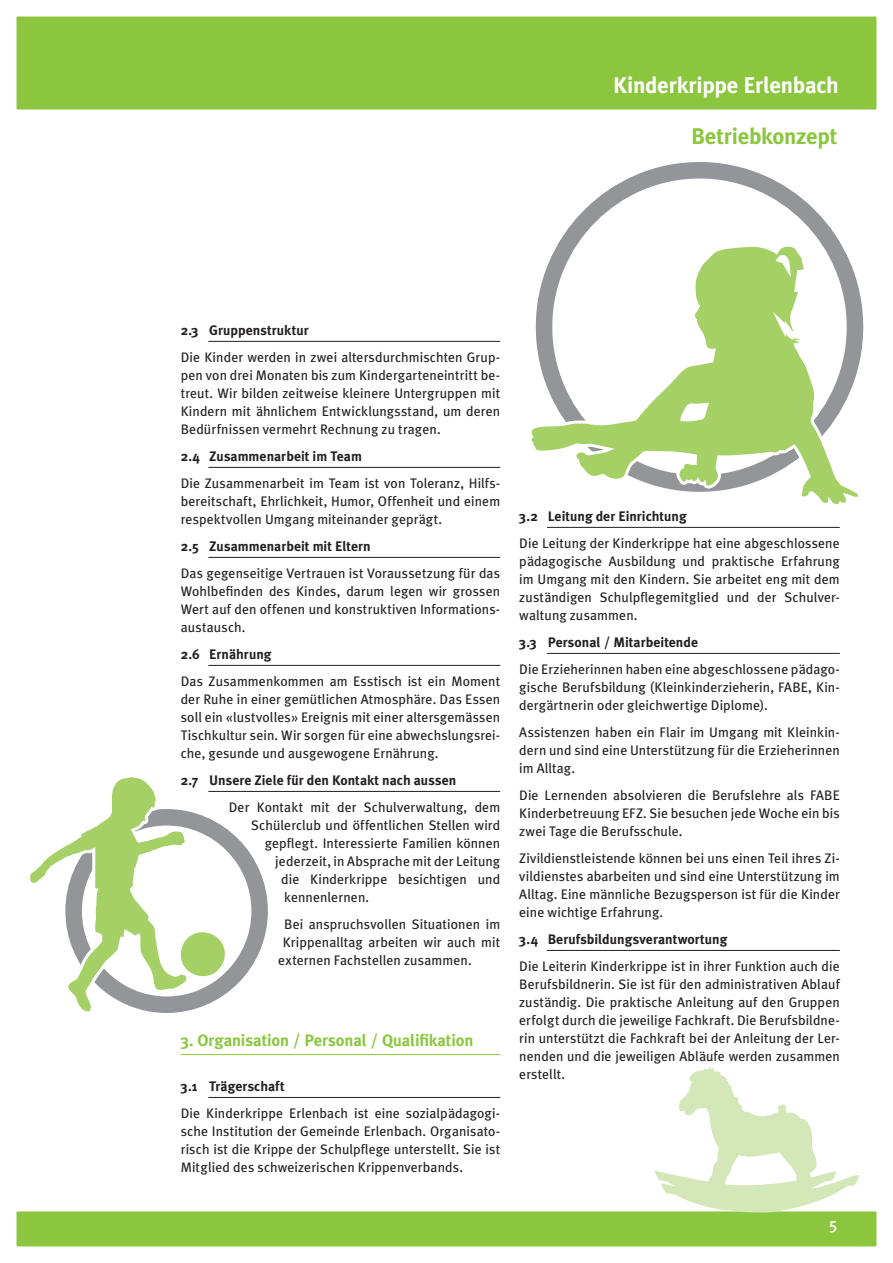
<style>
.page{position:relative;width:893px;height:1263px;background:#fff}
.page>*{position:absolute;margin:0;border:0;box-sizing:border-box;transform-origin:0 0}
.t1{font:700 22.65px "Meta Plus";letter-spacing:-.01em;color:#fff}
.t2{font:700 22.65px "Meta Plus";letter-spacing:-.01em;color:#8bc63e}
.t3{font:700 16.5px "Meta Plus";letter-spacing:-.005em;color:#8bc63e}
.t4{font:16.5px "Meta Plus Medium Caps";color:#fff}
.t5{font:13.8px/18px "Meta Plus";letter-spacing:.005em;color:#231f20;text-align:justify}
.t6{font:700 13.8px "Meta Plus";letter-spacing:.005em;color:#231f20}
</style>
<div class="page">
<div style="left:0;top:1195px;width:893px;height:68px;background:#8bc63e;border:16px solid #fff"></div>
<div style="left:0;top:0;width:893px;height:126px;background:#8bc63e;border:16px solid #fff"></div>
<hr style="left:208px;top:341px;width:292px;height:1px;background:#231f20">
<hr style="left:208px;top:467px;width:292px;height:1px;background:#231f20">
<hr style="left:208px;top:557px;width:292px;height:1px;background:#231f20">
<hr style="left:208px;top:665px;width:292px;height:1px;background:#231f20">
<hr style="left:208px;top:791px;width:292px;height:1px;background:#231f20">
<hr style="left:181px;top:1054px;width:319px;height:1px;background:#8bc63e">
<hr style="left:208px;top:1097px;width:292px;height:1px;background:#231f20">
<hr style="left:547px;top:527px;width:293px;height:1px;background:#231f20">
<hr style="left:547px;top:653px;width:293px;height:1px;background:#231f20">
<hr style="left:547px;top:950px;width:293px;height:1px;background:#231f20">
<svg style="left:544px;top:170px;width:311px;height:314px"></svg>
<svg style="left:74px;top:817px;width:186px;height:188px"></svg>
<div style="left:65px;top:809px;width:203px;height:204px;border:16px solid #939598;border-radius:50%"></div>
<svg style="left:531px;top:242px;width:333px;height:262px"></svg>
<svg style="left:30px;top:777px;width:201px;height:236px"></svg>
<svg style="left:655px;top:1067px;width:204px;height:145px"></svg>
<h1 class="t1" style="left:613px;top:72px;width:227px">Kinderkrippe Erlenbach</h1>
<h1 class="t2" style="left:691px;top:123px;width:148px">Betriebkonzept</h1>
<p class="t6" style="left:181px;top:322px;width:129px">2.3 Gruppenstruktur</p>
<p class="t5" style="left:181px;top:348px;width:321px">Die Kinder werden in zwei altersdurchmischten Grup&shy;pen von drei Monaten bis zum Kindergarteneintritt be&shy;treut. Wir bilden zeitweise kleinere Untergruppen mit Kindern mit ähnlichem Entwicklungsstand, um deren Bedürfnissen vermehrt Rechnung zu tragen.</p>
<p class="t6" style="left:181px;top:448px;width:183px">2.4 Zusammenarbeit im Team</p>
<p class="t5" style="left:181px;top:474px;width:321px">Die Zusammenarbeit im Team ist von Toleranz, Hilfs&shy;bereitschaft, Ehrlichkeit, Humor, Offenheit und einem respektvollen Umgang miteinander geprägt.</p>
<p class="t6" style="left:181px;top:538px;width:192px">2.5 Zusammenarbeit mit Eltern</p>
<p class="t5" style="left:181px;top:564px;width:321px">Das gegenseitige Vertrauen ist Voraussetzung für das Wohlbefinden des Kindes, darum legen wir grossen Wert auf den offenen und konstruktiven Informations&shy;austausch.</p>
<p class="t6" style="left:181px;top:646px;width:92px">2.6 Ernährung</p>
<p class="t5" style="left:181px;top:672px;width:321px">Das Zusammenkommen am Esstisch ist ein Moment der Ruhe in einer gemütlichen Atmosphäre. Das Essen soll ein «lustvolles» Ereignis mit einer altersgemässen Tischkultur sein. Wir sorgen für eine abwechslungsrei&shy;che, gesunde und ausgewogene Ernährung.</p>
<p class="t6" style="left:181px;top:772px;width:277px">2.7 Unsere Ziele für den Kontakt nach aussen</p>
<p class="t5" style="left:229px;top:798px;width:273px">Der Kontakt mit der Schulverwaltung, dem</p>
<p class="t5" style="left:251px;top:816px;width:251px">Schülerclub und öffentlichen Stellen wird</p>
<p class="t5" style="left:265px;top:834px;width:237px">gepflegt. Interessierte Familien können</p>
<p class="t5" style="left:275px;top:852px;width:227px">jederzeit, in Absprache mit der Leitung</p>
<p class="t5" style="left:281px;top:870px;width:221px">die Kinderkrippe besichtigen und</p>
<p class="t5" style="left:284px;top:888px;width:86px">kennenlernen.</p>
<p class="t5" style="left:284px;top:915px;width:218px">Bei anspruchsvollen Situationen im</p>
<p class="t5" style="left:283px;top:933px;width:219px">Krippenalltag arbeiten wir auch mit</p>
<p class="t5" style="left:278px;top:951px;width:195px">externen Fachstellen zusammen.</p>
<p class="t3" style="left:181px;top:1030px;width:294px">3. Organisation / Personal / Qualifikation</p>
<p class="t6" style="left:181px;top:1078px;width:106px">3.1 Trägerschaft</p>
<p class="t5" style="left:181px;top:1104px;width:321px">Die Kinderkrippe Erlenbach ist eine sozialpädagogi&shy;sche Institution der Gemeinde Erlenbach. Organisato&shy;risch ist die Krippe der Schulpflege unterstellt. Sie ist Mitglied des schweizerischen Krippenverbands.</p>
<p class="t6" style="left:519px;top:508px;width:169px">3.2 Leitung der Einrichtung</p>
<p class="t5" style="left:519px;top:534px;width:322px">Die Leitung der Kinderkrippe hat eine abgeschlossene pädagogische Ausbildung und praktische Erfahrung im Umgang mit den Kindern. Sie arbeitet eng mit dem zuständigen Schulpflegemitglied und der Schulver&shy;waltung zusammen.</p>
<p class="t6" style="left:519px;top:634px;width:180px">3.3 Personal / Mitarbeitende</p>
<p class="t5" style="left:519px;top:660px;width:322px">Die Erzieherinnen haben eine abgeschlossene pädago&shy;gische Berufsbildung (Kleinkinderzieherin, FABE, Kin&shy;dergärtnerin oder gleichwertige Diplome).</p>
<p class="t5" style="left:519px;top:723px;width:322px">Assistenzen haben ein Flair im Umgang mit Kleinkin&shy;dern und sind eine Unterstützung für die Erzieherinnen im Alltag.</p>
<p class="t5" style="left:519px;top:786px;width:322px">Die Lernenden absolvieren die Berufslehre als FABE Kinderbetreuung EFZ. Sie besuchen jede Woche ein bis zwei Tage die Berufsschule.</p>
<p class="t5" style="left:519px;top:849px;width:322px">Zivildienstleistende können bei uns einen Teil ihres Zi&shy;vildienstes abarbeiten und sind eine Unterstützung im Alltag. Eine männliche Bezugsperson ist für die Kinder eine wichtige Erfahrung.</p>
<p class="t6" style="left:519px;top:931px;width:210px">3.4 Berufsbildungsverantwortung</p>
<p class="t5" style="left:519px;top:957px;width:322px">Die Leiterin Kinderkrippe ist in ihrer Funktion auch die Berufsbildnerin. Sie ist für den administrativen Ablauf zuständig. Die praktische Anleitung auf den Gruppen erfolgt durch die jeweilige Fachkraft. Die Berufsbildne&shy;rin unterstützt die Fachkraft bei der Anleitung der Ler&shy;nenden und die jeweiligen Abläufe werden zusammen erstellt.</p>
<p class="t4" style="left:829px;top:1217px;width:10px">5</p>
</div>
